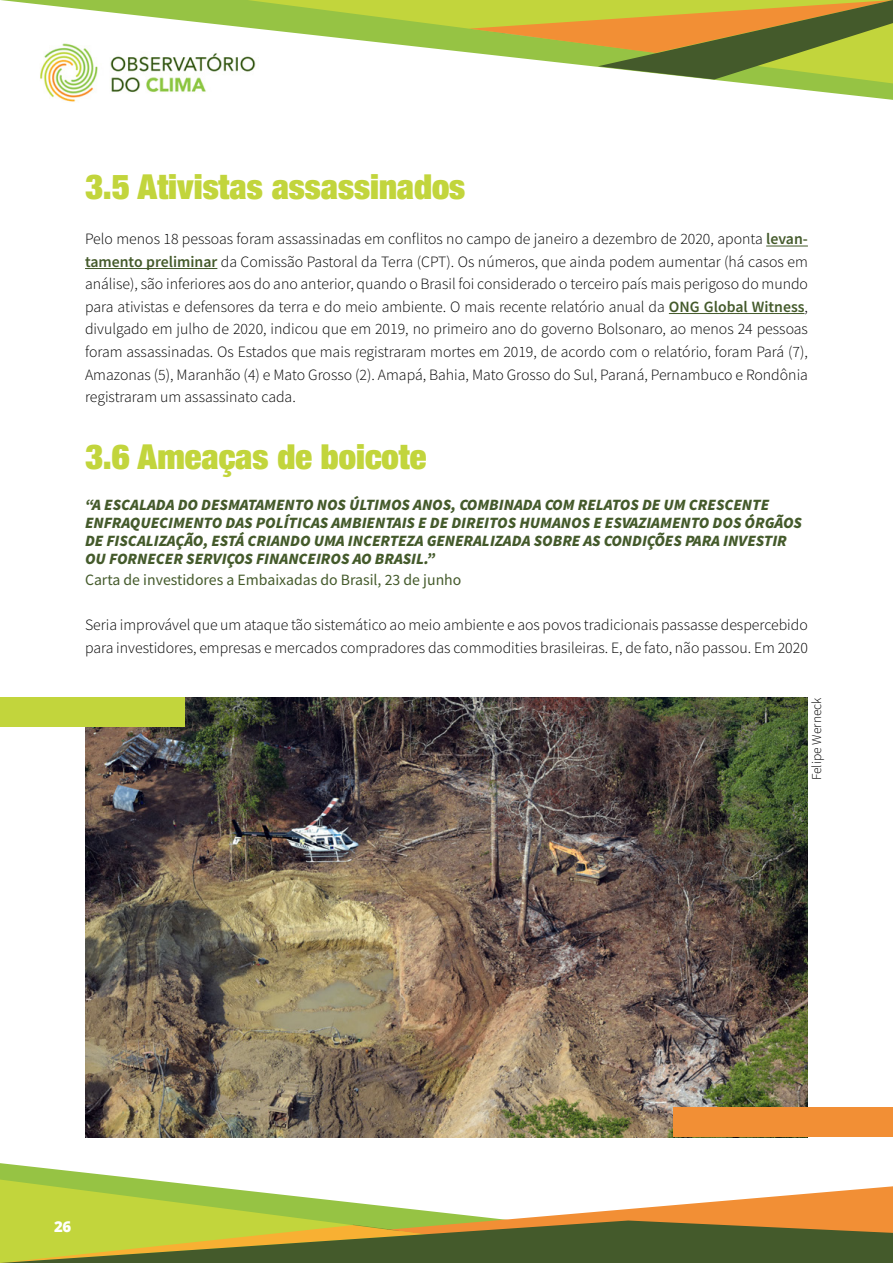
<style>
.page{position:relative;width:893px;height:1263px;background:#fff}
.page>*{position:absolute;margin:0;border:0;box-sizing:border-box;transform-origin:0 0}
.t1{font:900 condensed 34.5px "Helvetica Neue LT Std";color:#c2d53c}
.t2{font:300 15.75px/22.5px "Source Sans Pro";color:#000;text-align:justify}
.t3{font:italic 900 15.75px/18px "Source Sans Pro";color:#445a2b}
.t4{font:15.75px "Source Sans Pro";color:#445a2b}
.t5{font:800 15px "Open Sans";color:#fff}
.t6{font:300 13.5px "Source Sans Pro";color:#000}
.s1{font-weight:600;color:#445a2b}
</style>
<div class="page">
<svg style="left:0;top:0;width:893px;height:100px"></svg>
<svg style="left:247px;top:0;width:646px;height:83px"></svg>
<svg style="left:469px;top:0;width:424px;height:80px;background:#b0aa4b"></svg>
<svg style="left:0;top:1163px;width:893px;height:100px"></svg>
<hr style="left:766px;top:246px;width:42px;height:1px;background:#445a2b">
<hr style="left:85px;top:268px;width:132px;height:1px;background:#445a2b">
<hr style="left:669px;top:313px;width:135px;height:1px;background:#445a2b">
<img style="left:85px;top:697px;width:723px;height:440px">
<div style="left:0;top:697px;width:185px;height:30px;background:#c2d53c"></div>
<div style="left:673px;top:1108px;width:220px;height:29px;background:#f28f35"></div>
<h1 class="t1" style="left:85px;top:165px;width:382px">3.5 Ativistas assassinados</h1>
<p class="t2" style="left:85px;top:228px;width:724px">Pelo menos 18 pessoas foram assassinadas em conflitos no campo de janeiro a dezembro de 2020, aponta <span class="s1">levan&shy;tamento preliminar</span> da Comissão Pastoral da Terra (CPT). Os números, que ainda podem aumentar (há casos em análise), são inferiores aos do ano anterior, quando o Brasil foi considerado o terceiro país mais perigoso do mundo para ativistas e defensores da terra e do meio ambiente. O mais recente relatório anual da <span class="s1">ONG Global Witness</span>, divulgado em julho de 2020, indicou que em 2019, no primeiro ano do governo Bolsonaro, ao menos 24 pessoas foram assassinadas. Os Estados que mais registraram mortes em 2019, de acordo com o relatório, foram Pará (7), Amazonas (5), Maranhão (4) e Mato Grosso (2). Amapá, Bahia, Mato Grosso do Sul, Paraná, Pernambuco e Rondônia registraram um assassinato cada.</p>
<h1 class="t1" style="left:85px;top:435px;width:343px">3.6 Ameaças de boicote</h1>
<p class="t3" style="left:85px;top:495px;width:719px">“A ESCALADA DO DESMATAMENTO NOS ÚLTIMOS ANOS, COMBINADA COM RELATOS DE UM CRESCENTE ENFRAQUECIMENTO DAS POLÍTICAS AMBIENTAIS E DE DIREITOS HUMANOS E ESVAZIAMENTO DOS ÓRGÃOS DE FISCALIZAÇÃO, ESTÁ CRIANDO UMA INCERTEZA GENERALIZADA SOBRE AS CONDIÇÕES PARA INVESTIR OU FORNECER SERVIÇOS FINANCEIROS AO BRASIL.”</p>
<p class="t4" style="left:85px;top:570px;width:378px">Carta de investidores a Embaixadas do Brasil, 23 de junho</p>
<p class="t2" style="left:85px;top:613px;width:724px">Seria improvável que um ataque tão sistemático ao meio ambiente e aos povos tradicionais passasse despercebido para investidores, empresas e mercados compradores das commodities brasileiras. E, de fato, não passou. Em 2020</p>
<p class="t6" style="left:808px;top:780px;width:84px;rotate:-90deg">Felipe Werneck</p>
<p class="t5" style="left:54px;top:1215px;width:19px">26</p>
</div>
